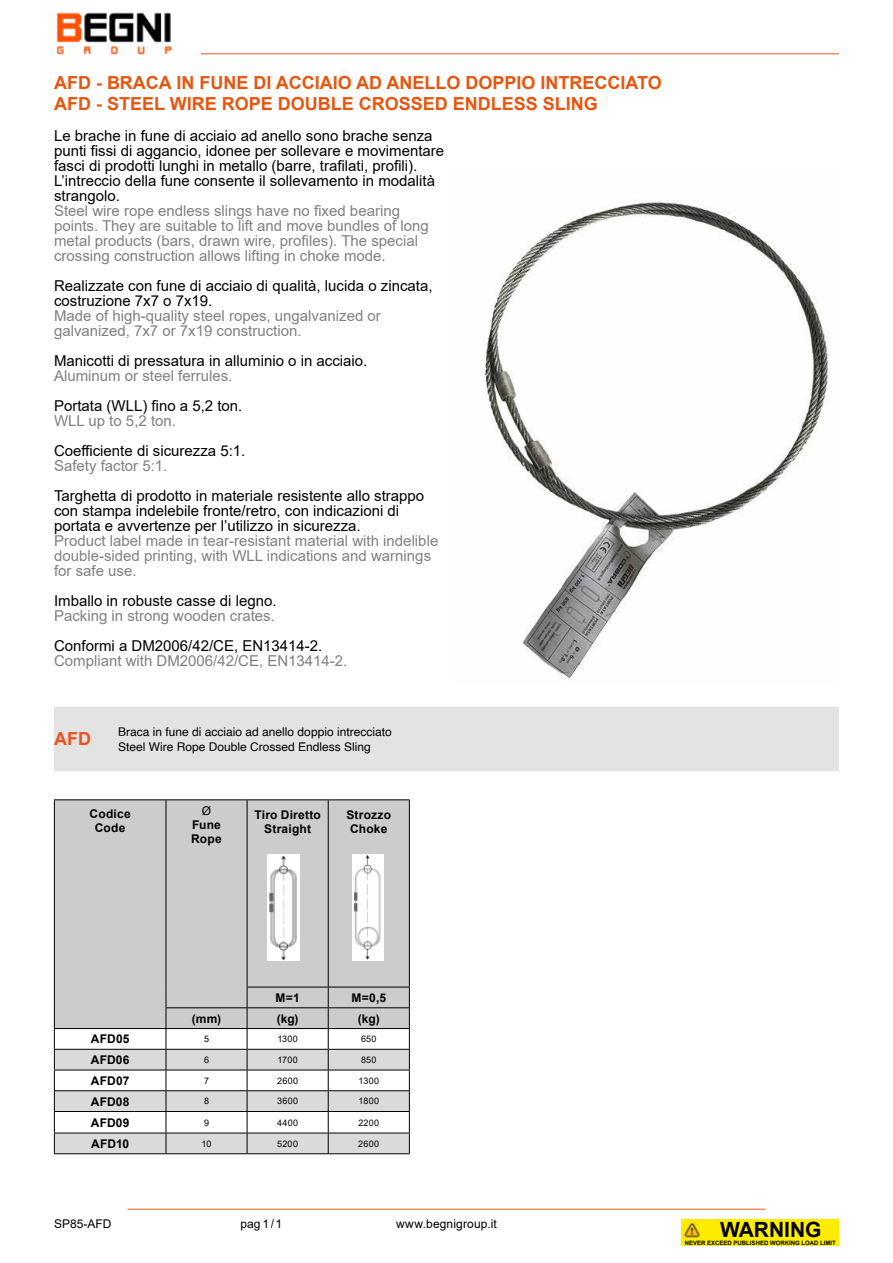
<style>
.page{position:relative;width:893px;height:1263px;background:#fff}
.page>*{position:absolute;margin:0;border:0;box-sizing:border-box;transform-origin:0 0}
.t1{font:700 21px "Arial";color:#000}
.t2{font:700 18px/21.6px "Arial";color:#e9550f}
.t3{font:700 18px "Arial";color:#e9531d}
.t4{font:15px/15px "Arial";color:#000}
.t5{font:15px/15px "Arial";color:#808080}
.t6{font:700 12px/14.4px "Arial";letter-spacing:.015em;color:#000;text-align:center}
.t7{font:12px "Helvetica";color:#000}
.t8{font:12px "Arial";letter-spacing:.01em;color:#000}
.t9{font:9px "Arial";letter-spacing:.035em;color:#000}
.t10{font:700 6px "Arial";color:#000}
</style>
<div class="page">
<img style="left:56px;top:12px;width:116px;height:42px">
<div style="left:682px;top:1219px;width:157px;height:27px;background:#ffed00"></div>
<img style="left:682px;top:1219px;width:20px;height:19px">
<hr style="left:127px;top:1209px;width:638px;height:1px;background:#e9531d">
<hr style="left:201px;top:54px;width:638px;height:1px;background:#e9531d">
<img style="left:483px;top:202px;width:347px;height:476px">
<div style="left:54px;top:707px;width:785px;height:64px;background:#e3e3e3"></div>
<div style="left:55px;top:800px;width:354px;height:187px;background:#ccc"></div>
<hr style="left:54px;top:799px;width:112px;height:1px;background:#000">
<hr style="left:54px;top:800px;width:1px;height:187px;background:#000">
<hr style="left:166px;top:799px;width:81px;height:1px;background:#000">
<hr style="left:166px;top:800px;width:1px;height:187px;background:#000">
<hr style="left:247px;top:799px;width:81px;height:1px;background:#000">
<hr style="left:247px;top:800px;width:1px;height:187px;background:#000">
<hr style="left:328px;top:799px;width:82px;height:1px;background:#000">
<hr style="left:328px;top:800px;width:1px;height:187px;background:#000">
<hr style="left:409px;top:800px;width:1px;height:187px;background:#000">
<svg style="left:54px;top:987px;width:356px;height:167px"></svg>
<hr style="left:54px;top:1090px;width:112px;height:1px;background:#000">
<img style="left:268px;top:855px;width:31px;height:105px">
<img style="left:352px;top:855px;width:32px;height:105px">
<p class="t2" style="left:54px;top:72px;width:609px">AFD - BRACA IN FUNE DI ACCIAIO AD ANELLO DOPPIO INTRECCIATO<br>AFD - STEEL WIRE ROPE DOUBLE CROSSED ENDLESS SLING</p>
<p class="t4" style="left:54px;top:128px;width:392px">Le brache in fune di acciaio ad anello sono brache senza punti fissi di aggancio, idonee per sollevare e movimentare fasci di prodotti lunghi in metallo (barre, trafilati, profili).<br>L’intreccio della fune consente il sollevamento in modalità strangolo.</p>
<p class="t5" style="left:54px;top:203px;width:376px">Steel wire rope endless slings have no fixed bearing points. They are suitable to lift and move bundles of long metal products (bars, drawn wire, profiles). The special crossing construction allows lifting in choke mode.</p>
<p class="t4" style="left:54px;top:278px;width:380px">Realizzate con fune di acciaio di qualità, lucida o zincata, costruzione 7x7 o 7x19.</p>
<p class="t5" style="left:54px;top:308px;width:328px">Made of high-quality steel ropes, ungalvanized or galvanized, 7x7 or 7x19 construction.</p>
<p class="t4" style="left:54px;top:353px;width:315px">Manicotti di pressatura in alluminio o in acciaio.</p>
<p class="t5" style="left:54px;top:368px;width:180px">Aluminum or steel ferrules.</p>
<p class="t4" style="left:54px;top:398px;width:190px">Portata (WLL) fino a 5,2 ton.</p>
<p class="t5" style="left:54px;top:413px;width:124px">WLL up to 5,2 ton.</p>
<p class="t4" style="left:54px;top:443px;width:193px">Coefficiente di sicurezza 5:1.</p>
<p class="t5" style="left:54px;top:458px;width:115px">Safety factor 5:1.</p>
<p class="t4" style="left:54px;top:488px;width:372px">Targhetta di prodotto in materiale resistente allo strappo con stampa indelebile fronte/retro, con indicazioni di portata e avvertenze per l’utilizzo in sicurezza.</p>
<p class="t5" style="left:54px;top:533px;width:386px">Product label made in tear-resistant material with indelible double-sided printing, with WLL indications and warnings for safe use.</p>
<p class="t4" style="left:54px;top:593px;width:224px">Imballo in robuste casse di legno.</p>
<p class="t5" style="left:54px;top:608px;width:222px">Packing in strong wooden crates.</p>
<p class="t4" style="left:54px;top:638px;width:270px">Conformi a DM2006/42/CE, EN13414-2.</p>
<p class="t5" style="left:54px;top:653px;width:295px">Compliant with DM2006/42/CE, EN13414-2.</p>
<p class="t3" style="left:54px;top:726px;width:38px">AFD</p>
<p class="t7" style="left:118px;top:723px;width:275px">Braca in fune di acciaio ad anello doppio intrecciato</p>
<p class="t7" style="left:118px;top:737px;width:254px">Steel Wire Rope Double Crossed Endless Sling</p>
<p class="t6" style="left:90px;top:806px;width:43px">Codice<br>Code</p>
<p class="t8" style="left:202px;top:802px;width:11px">Ø</p>
<p class="t6" style="left:191px;top:818px;width:32px;text-align:left">Fune<br>Rope</p>
<p class="t6" style="left:254px;top:807px;width:68px">Tiro Diretto<br>Straight</p>
<p class="t6" style="left:346px;top:807px;width:46px">Strozzo<br>Choke</p>
<p class="t6" style="left:276px;top:990px;width:26px">M=1</p>
<p class="t6" style="left:351px;top:990px;width:36px">M=0,5</p>
<p class="t6" style="left:192px;top:1011px;width:31px">(mm)</p>
<p class="t6" style="left:277px;top:1011px;width:23px">(kg)</p>
<p class="t6" style="left:358px;top:1011px;width:23px">(kg)</p>
<p class="t6" style="left:91px;top:1032px;width:40px">AFD05</p>
<p class="t9" style="left:204px;top:1033px;width:7px">5</p>
<p class="t9" style="left:277px;top:1033px;width:22px">1300</p>
<p class="t9" style="left:361px;top:1033px;width:17px">650</p>
<p class="t6" style="left:91px;top:1053px;width:40px">AFD06</p>
<p class="t9" style="left:204px;top:1053px;width:7px">6</p>
<p class="t9" style="left:278px;top:1053px;width:22px">1700</p>
<p class="t9" style="left:361px;top:1053px;width:17px">850</p>
<p class="t6" style="left:91px;top:1073px;width:40px">AFD07</p>
<p class="t9" style="left:204px;top:1074px;width:7px">7</p>
<p class="t9" style="left:277px;top:1074px;width:22px">2600</p>
<p class="t9" style="left:359px;top:1074px;width:22px">1300</p>
<p class="t6" style="left:91px;top:1094px;width:40px">AFD08</p>
<p class="t9" style="left:204px;top:1095px;width:7px">8</p>
<p class="t9" style="left:277px;top:1095px;width:23px">3600</p>
<p class="t9" style="left:358px;top:1095px;width:22px">1800</p>
<p class="t6" style="left:91px;top:1115px;width:40px">AFD09</p>
<p class="t9" style="left:204px;top:1116px;width:7px">9</p>
<p class="t9" style="left:277px;top:1116px;width:23px">4400</p>
<p class="t9" style="left:358px;top:1116px;width:22px">2200</p>
<p class="t6" style="left:91px;top:1136px;width:39px">AFD10</p>
<p class="t9" style="left:202px;top:1137px;width:11px">10</p>
<p class="t9" style="left:277px;top:1137px;width:22px">5200</p>
<p class="t9" style="left:358px;top:1137px;width:22px">2600</p>
<p class="t8" style="left:54px;top:1216px;width:59px">SP85-AFD</p>
<p class="t8" style="left:263px;top:1216px;width:21px">1 1</p>
<p class="t8" style="left:241px;top:1216px;width:42px">pag /2</p>
<p class="t8" style="left:396px;top:1216px;width:102px">www.begnigroup.it</p>
<h1 class="t1" style="left:720px;top:1215px;width:103px">WARNING</h1>
<p class="t10" style="left:685px;top:1238px;width:152px">NEVER EXCEED PUBLISHED WORKING LOAD LIMIT</p>
</div>
